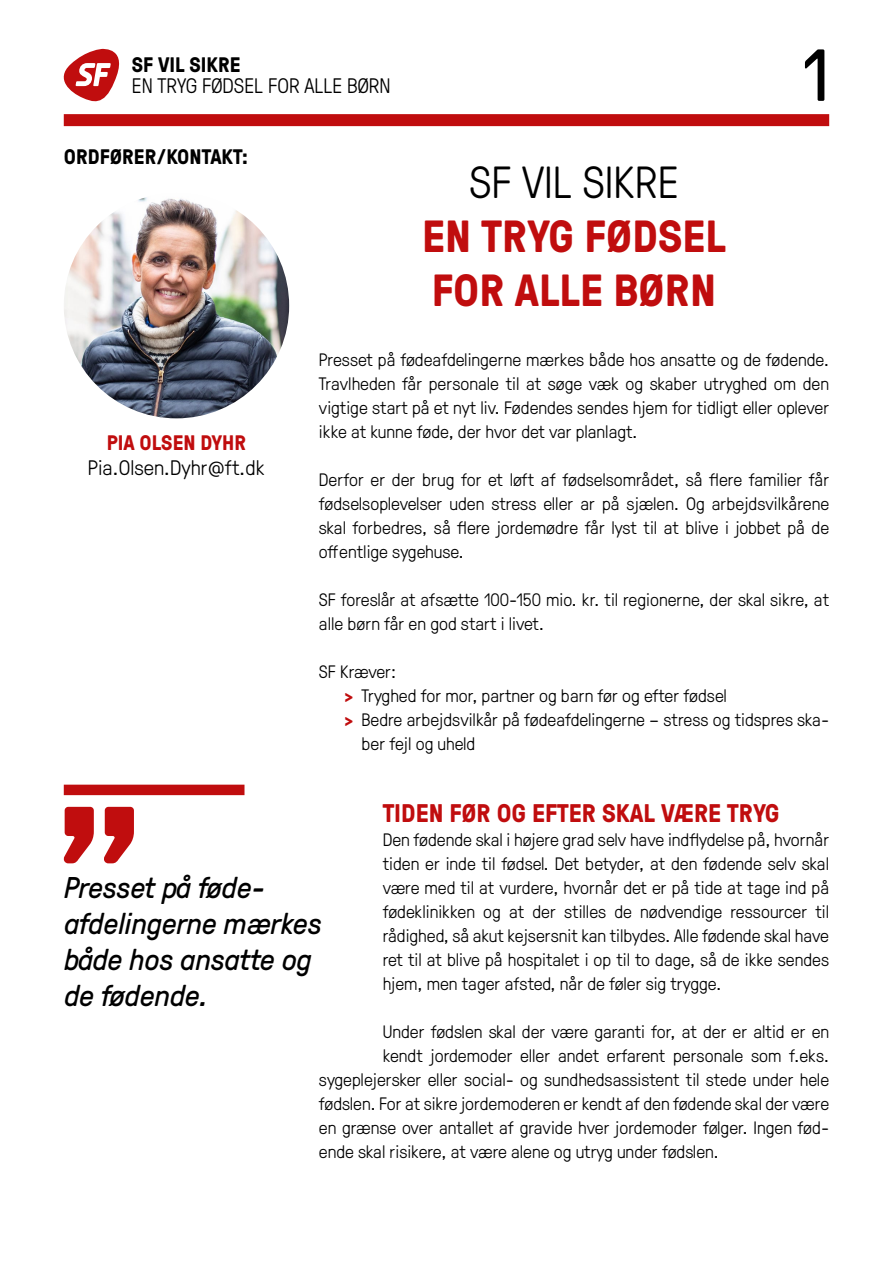
<style>
.page{position:relative;width:893px;height:1263px;background:#fff}
.page>*{position:absolute;margin:0;border:0;box-sizing:border-box;transform-origin:0 0}
.t1{font:73.5px "GT Pressura";color:#000}
.t2{font:700 45px/54px "GT Pressura";color:#c00d0e}
.t3{font:300 45px "GT Pressura";color:#000}
.t4{font:italic 30px/36px "GT Pressura";letter-spacing:-.01em;color:#000}
.t5{font:700 25.5px "GT Pressura";color:#c00d0e}
.t6{font:300 21px "GT Pressura";color:#000}
.t7{font:700 21px "GT Pressura";color:#000}
.t8{font:700 21px "GT Pressura";color:#c00d0e}
.t9{font:300 18px/24px "GT Pressura";color:#000;text-align:justify}
.s1{font-weight:700;color:#c00d0e}
</style>
<div class="page">
<div style="left:64px;top:114px;width:765px;height:12px;background:#c00d0e"></div>
<svg style="left:64px;top:49px;width:55px;height:52px"></svg>
<img style="left:64px;top:193px;width:225px;height:225px;border-radius:113px">
<svg style="left:63px;top:807px;width:71px;height:56px"></svg>
<div style="left:64px;top:785px;width:180px;height:10px;background:#c00d0e"></div>
<p class="t7" style="left:132px;top:49px;width:110px">SF VIL SIKRE</p>
<p class="t6" style="left:132px;top:71px;width:260px">EN TRYG FØDSEL FOR ALLE BØRN</p>
<p class="t7" style="left:64px;top:141px;width:186px">ORDFØRER/KONTAKT:</p>
<h2 class="t3" style="left:469px;top:150px;width:211px">SF VIL SIKRE</h2>
<h2 class="t2" style="left:422px;top:207px;width:305px">EN TRYG FØDSEL<br>FOR ALLE BØRN</h2>
<h1 class="t1" style="left:802px;top:23px;width:28px">1</h1>
<p class="t8" style="left:107px;top:427px;width:141px">PIA OLSEN DYHR</p>
<p class="t6" style="left:88px;top:452px;width:179px">Pia.Olsen.Dyhr@ft.dk</p>
<p class="t9" style="left:319px;top:347px;width:512px">Presset på fødeafdelingerne mærkes både hos ansatte og de fødende.<br>Travlheden får personale til at søge væk og skaber utryghed om den vigtige start på et nyt liv. Fødendes sendes hjem for tidligt eller oplever ikke at kunne føde, der hvor det var planlagt.</p>
<p class="t9" style="left:319px;top:467px;width:512px">Derfor er der brug for et løft af fødselsområdet, så flere familier får fødselsoplevelser uden stress eller ar på sjælen. Og arbejdsvilkårene skal forbedres, så flere jordemødre får lyst til at blive i jobbet på de offentlige sygehuse.</p>
<p class="t9" style="left:319px;top:587px;width:512px">SF foreslår at afsætte 100-150 mio. kr. til regionerne, der skal sikre, at alle børn får en god start i livet.</p>
<p class="t9" style="left:319px;top:659px;width:79px">SF Kræver:</p>
<p class="t9" style="left:344px;top:683px;width:384px"><span class="s1">&gt;</span> Tryghed for mor, partner og barn før og efter fødsel</p>
<p class="t9" style="left:344px;top:707px;width:486px"><span class="s1">&gt;</span> Bedre arbejdsvilkår på fødeafdelingerne – stress og tidspres ska-</p>
<p class="t9" style="left:361px;top:731px;width:115px">ber fejl og uheld</p>
<h3 class="t5" style="left:383px;top:794px;width:398px">TIDEN FØR OG EFTER SKAL VÆRE TRYG</h3>
<p class="t9" style="left:383px;top:827px;width:448px">Den fødende skal i højere grad selv have indflydelse på, hvornår tiden er inde til fødsel. Det betyder, at den fødende selv skal være med til at vurdere, hvornår det er på tide at tage ind på fødeklinikken og at der stilles de nødvendige ressourcer til rådighed, så akut kejsersnit kan tilbydes. Alle fødende skal have ret til at blive på hospitalet i op til to dage, så de ikke sendes hjem, men tager afsted, når de føler sig trygge.</p>
<p class="t9" style="left:383px;top:1019px;width:448px">Under fødslen skal der være garanti for, at der er altid er en</p>
<p class="t9" style="left:383px;top:1043px;width:448px">kendt jordemoder eller andet erfarent personale som f.eks.</p>
<p class="t9" style="left:319px;top:1067px;width:512px">sygeplejersker eller social- og sundhedsassistent til stede under hele</p>
<p class="t9" style="left:319px;top:1091px;width:512px">fødslen. For at sikre jordemoderen er kendt af den fødende skal der være</p>
<p class="t9" style="left:319px;top:1115px;width:509px">en grænse over antallet af gravide hver jordemoder følger. Ingen fød-</p>
<p class="t9" style="left:319px;top:1139px;width:402px">ende skal risikere, at være alene og utryg under fødslen.</p>
<h3 class="t4" style="left:64px;top:867px;width:259px">Presset på føde&shy;afdelingerne mærkes både hos ansatte og de fødende.</h3>
</div>
